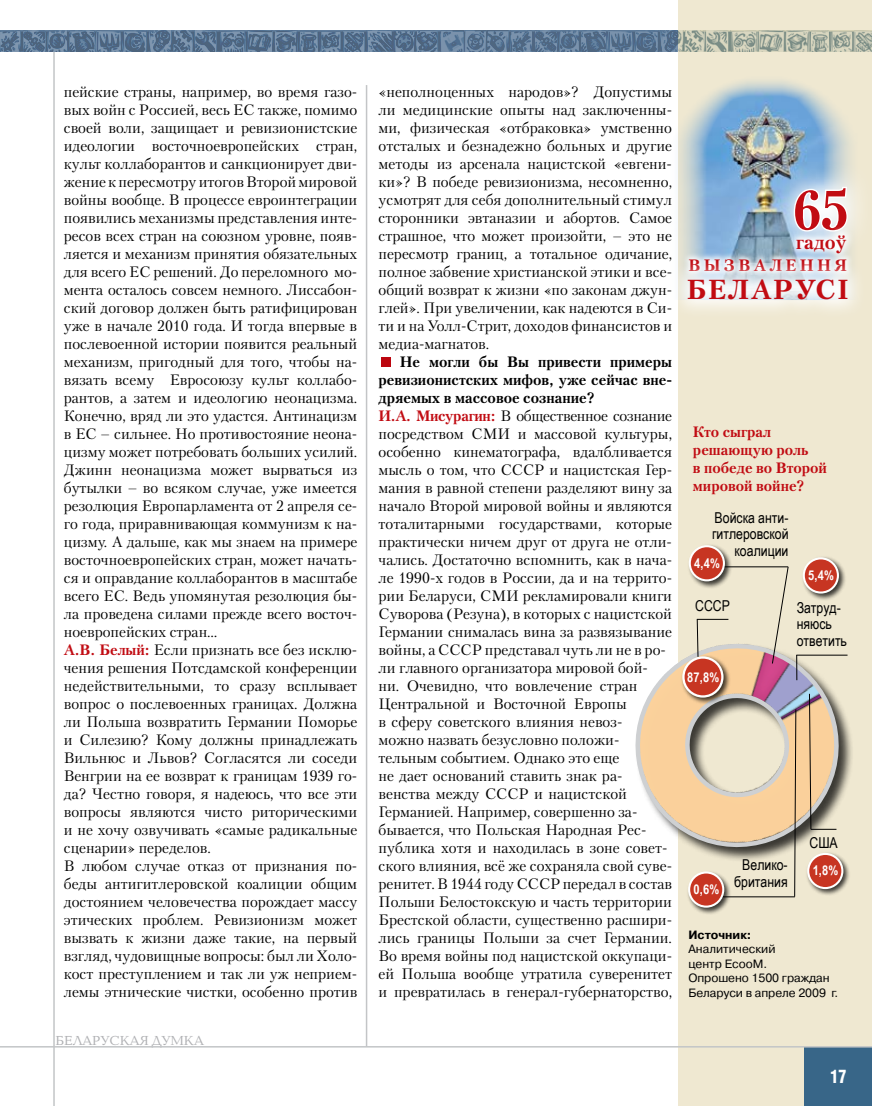
<style>
.page{position:relative;width:872px;height:1106px;background:#fff}
.page>*{position:absolute;margin:0;border:0;box-sizing:border-box;transform-origin:0 0}
.t1{font:700 54.9px "Petersburg C";color:#c10c13}
.t2{font:700 27.45px "Petersburg C";letter-spacing:.07em;color:#c10c13}
.t3{font:700 19.5px "Petersburg C";color:#c10c13}
.t4{font:700 18px "AG Letterica Cond L";color:#fff;scale:.9 1}
.t5{font:700 16.5px "Petersburg C";letter-spacing:.21em;color:#c10c13}
.t6{font:15px/18px "Petersburg C";color:#000}
.t7{font:15px/16.5px "Arial Narrow";color:#000;text-align:center}
.t8{font:700 15px/18px "Petersburg C";color:#c10c13}
.t9{font:700 13.5px "Arial Narrow";color:#fff}
.t10{font:13.5px "Baltica C";color:#aeafb2}
.t11{font:12px/14.4px "Pragmatica C";letter-spacing:-.005em;color:#000}
.t12{font:700 12px "Pragmatica C";color:#000}
.s1{font-weight:700;color:#c10c13}
.s2{font-weight:700}
</style>
<div class="page">
<div style="left:678px;top:0;width:194px;height:1106px;background:#efe8d1"></div>
<hr style="left:53px;top:52px;width:2px;height:1054px;background:#c3c5c7">
<hr style="left:366px;top:85px;width:1px;height:961px;background:#c3c5c7">
<div style="left:804px;top:1047px;width:68px;height:59px;background:#386688"></div>
<svg style="left:0;top:31px;width:872px;height:21px;background:#6e8497"></svg>
<hr style="left:0;top:1046px;width:872px;height:1px;background:#c3c5c7">
<div style="left:801px;top:555px;width:59px;height:52px;background:#000;opacity:.75"></div>
<div style="left:803px;top:558px;width:35px;height:34px;background:#c73522;border-radius:50%"></div>
<div style="left:802px;top:557px;width:37px;height:36px;border:2px solid #fff;border-radius:50%"></div>
<div style="left:634px;top:643px;width:238px;height:309px;background:#000;opacity:.75"></div>
<img style="left:634px;top:606px;width:238px;height:279px">
<svg style="left:634px;top:627px;width:215px;height:237px"></svg>
<div style="left:687px;top:543px;width:59px;height:52px;background:#000;opacity:.75"></div>
<div style="left:690px;top:546px;width:34px;height:34px;background:#c73522;border-radius:50%"></div>
<div style="left:688px;top:545px;width:37px;height:36px;border:2px solid #fff;border-radius:50%"></div>
<svg style="left:808px;top:693px;width:28px;height:137px;background:#c8b091"></svg>
<div style="left:805px;top:851px;width:59px;height:51px;background:#000;opacity:.75"></div>
<div style="left:808px;top:854px;width:34px;height:34px;background:#c73522;border-radius:50%"></div>
<div style="left:807px;top:853px;width:36px;height:36px;border:2px solid #fff;border-radius:50%"></div>
<hr style="left:796px;top:654px;width:51px;height:1px;background:#000">
<div style="left:686px;top:869px;width:59px;height:52px;background:#000;opacity:.75"></div>
<div style="left:689px;top:872px;width:34px;height:34px;background:#c73522;border-radius:50%"></div>
<div style="left:688px;top:871px;width:36px;height:36px;border:2px solid #fff;border-radius:50%"></div>
<div style="left:381px;top:357px;width:9px;height:9px;background:#bc060f"></div>
<svg style="left:674px;top:566px;width:123px;height:331px"></svg>
<img style="left:679px;top:81px;width:172px;height:169px">
<img style="left:763px;top:156px;width:95px;height:94px">
<svg style="left:792px;top:185px;width:57px;height:38px;background:#ebf1f7"></svg>
<svg style="left:681px;top:250px;width:105px;height:7px"></svg>
<svg style="left:786px;top:223px;width:72px;height:34px;background:#dbe4ea"></svg>
<svg style="left:679px;top:257px;width:177px;height:53px;background:#e9eded"></svg>
<p class="t6" style="left:64px;top:82px;width:295px">пейские страны, например, во время газо&shy;вых войн с Россией, весь ЕС также, помимо своей воли, защищает и ревизионистские идеологии восточноевропейских стран, культ коллаборантов и санкционирует дви&shy;жение к пересмотру итогов Второй мировой войны вообще. В процессе евроинтеграции появились механизмы представления инте&shy;ресов всех стран на союзном уровне, появ&shy;ляется и механизм принятия обязательных для всего ЕС решений. До переломного мо&shy;мента осталось совсем немного. Лиссабон&shy;ский договор должен быть ратифицирован уже в начале 2010 года. И тогда впервые в послевоенной истории появится реальный механизм, пригодный для того, чтобы на&shy;вязать всему Евросоюзу культ коллабо&shy;рантов, а затем и идеологию неонацизма.<br>Конечно, вряд ли это удастся. Антинацизм в ЕС – сильнее. Но противостояние неона&shy;цизму может потребовать больших усилий.<br>Джинн неонацизма может вырваться из бутылки – во всяком случае, уже имеется резолюция Европарламента от 2 апреля се&shy;го года, приравнивающая коммунизм к на&shy;цизму. А дальше, как мы знаем на примере восточноевропейских стран, может начать&shy;ся и оправдание коллаборантов в масштабе всего ЕС. Ведь упомянутая резолюция бы&shy;ла проведена силами прежде всего восточ&shy;ноевропейских стран…<br><span class="s1">А.В. Белый:</span> Если признать все без исклю&shy;чения решения Потсдамской конференции недействительными, то сразу всплывает вопрос о послевоенных границах. Должна ли Польша возвратить Германии Поморье и Силезию? Кому должны принадлежать Вильнюс и Львов? Согласятся ли соседи Венгрии на ее возврат к границам 1939 го&shy;да? Честно говоря, я надеюсь, что все эти вопросы являются чисто риторическими и не хочу озвучивать «самые радикальные сценарии» переделов.<br>В любом случае отказ от признания по&shy;беды антигитлеровской коалиции общим достоянием человечества порождает массу этических проблем. Ревизионизм может вызвать к жизни даже такие, на первый взгляд, чудовищные вопросы: был ли Холо&shy;кост преступлением и так ли уж неприем&shy;лемы этнические чистки, особенно против</p>
<p class="t6" style="left:378px;top:82px;width:295px;text-align:justify">«неполноценных народов»? Допустимы ли медицинские опыты над заключенны&shy;ми, физическая «отбраковка» умственно отсталых и безнадежно больных и другие методы из арсенала нацистской «евгени&shy;ки»? В победе ревизионизма, несомненно, усмотрят для себя дополнительный стимул сторонники эвтаназии и абортов. Самое страшное, что может произойти, – это не пересмотр границ, а тотальное одичание, полное забвение христианской этики и все&shy;общий возврат к жизни «по законам джун&shy;глей». При увеличении, как надеются в Си&shy;ти и на Уолл-Стрит, доходов финансистов и медиа-магнатов.</p>
<p class="t6" style="left:378px;top:352px;width:295px;text-indent:21px"><span class="s2">Не могли бы Вы привести примеры ревизионистских мифов, уже сейчас вне&shy;дряемых в массовое сознание?<br></span><span class="s1">И.А. Мисурагин:</span> В общественное сознание посредством СМИ и массовой культуры, особенно кинематографа, вдалбливается мысль о том, что СССР и нацистская Гер&shy;мания в равной степени разделяют вину за начало Второй мировой войны и являются тоталитарными государствами, которые практически ничем друг от друга не отли&shy;чались. Достаточно вспомнить, как в нача&shy;ле 1990-х годов в России, да и на террито&shy;рии Беларуси, СМИ рекламировали книги Суворова (Резуна), в которых с нацистской Германии снималась вина за развязывание войны, а СССР представал чуть ли не в ро&shy;ли главного организатора мировой бой&shy;ни. Очевидно, что вовлечение стран Центральной и Восточной Европы<br>в сферу советского влияния невоз-<br>можно назвать безусловно положи&shy;тельным событием. Однако это еще<br>не дает оснований ставить знак ра&shy;венства между СССР и нацистской Германией. Например, совершенно за&shy;бывается, что Польская Народная Рес&shy;публика хотя и находилась в зоне совет&shy;ского влияния, всё же сохраняла свой суве&shy;ренитет. В 1944 году СССР передал в состав Польши Белостокскую и часть территории Брестской области, существенно расшири&shy;лись границы Польши за счет Германии.<br>Во время войны под нацистской оккупаци&shy;ей Польша вообще утратила суверенитет и превратилась в генерал-губернаторство,</p>
<p class="t10" style="left:56px;top:1033px;width:150px">БЕЛАРУСКАЯ ДУМКА</p>
<h1 class="t1" style="left:792px;top:176px;width:58px">65</h1>
<p class="t5" style="left:688px;top:255px;width:160px">в ызва лЕНн Я</p>
<h3 class="t3" style="left:796px;top:230px;width:52px">гадоў</h3>
<h2 class="t2" style="left:687px;top:273px;width:163px">БЕЛАРУСІ</h2>
<p class="t8" style="left:693px;top:422px;width:136px">Кто сыграл решающую роль<br>в победе во Второй мировой войне?</p>
<p class="t7" style="left:712px;top:508px;width:78px;text-align:right">Войска анти&shy;гитлеровской коалиции</p>
<p class="t9" style="left:694px;top:553px;width:27px">4,4%</p>
<p class="t9" style="left:808px;top:565px;width:27px">5,4%</p>
<p class="t7" style="left:695px;top:596px;width:36px">СССР</p>
<p class="t9" style="left:687px;top:667px;width:33px">87,8%</p>
<p class="t7" style="left:796px;top:599px;width:52px;line-height:16px;text-align:left">Затруд&shy;няюсь ответить</p>
<p class="t9" style="left:693px;top:879px;width:27px">0,6%</p>
<p class="t7" style="left:734px;top:856px;width:55px">Велико&shy;британия</p>
<p class="t7" style="left:809px;top:833px;width:30px">США</p>
<p class="t9" style="left:812px;top:860px;width:27px">1,8%</p>
<p class="t12" style="left:688px;top:928px;width:65px">Источник:</p>
<p class="t11" style="left:688px;top:942px;width:151px">Аналитический<br>центр ЕсооМ.<br>Опрошено 1500 граждан<br>Беларуси в апреле 2009 г.</p>
<p class="t4" style="left:830px;top:1065px;width:20px">17</p>
</div>
